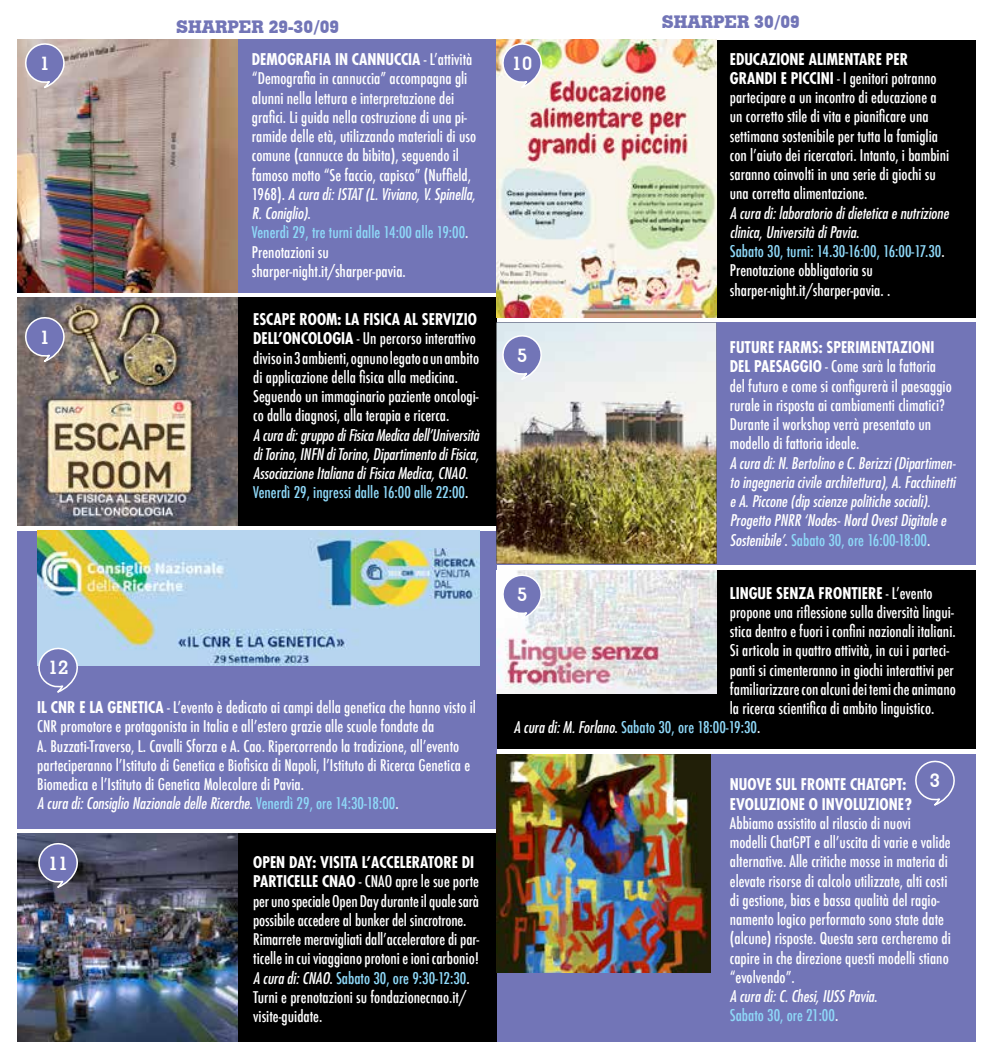
<style>
.page{position:relative;width:993px;height:1042px;background:#fff}
.page>*{position:absolute;margin:0;border:0;box-sizing:border-box;transform-origin:0 0}
.t1{font:700 18.9px "Geometric Slab 703 BT";color:#fff}
.t2{font:700 17.5px "Geometric Slab 703 BT Xtra";color:#7275b7}
.t3{font:500 condensed 15.75px/19.2px "Futura";color:#fff}
.t4{font:italic condensed 15.75px/19.2px "Futura";color:#fff}
.t5{font:700 condensed 15.75px/19.2px "Futura";color:#fff}
.t6{font:500 condensed 15.75px "Futura";color:#8ed8f8}
.s1{font-weight:700}
.s2{font-weight:400;font-style:italic}
.s3{color:#8ed8f8}
.s4{font-weight:500;font-style:normal}
.s5{font-weight:500;font-style:normal;color:#8ed8f8}
.s6{font-weight:500}
.s7{font-weight:400;font-style:italic;color:#fff}
.s8{color:#fff}
</style>
<div class="page">
<div style="left:496px;top:754px;width:479px;height:288px;background:#7275b7"></div>
<div style="left:496px;top:570px;width:479px;height:179px;background:#000"></div>
<div style="left:17px;top:833px;width:479px;height:209px;background:#000"></div>
<div style="left:17px;top:531px;width:479px;height:297px;background:#7275b7"></div>
<div style="left:496px;top:322px;width:479px;height:243px;background:#7275b7"></div>
<div style="left:496px;top:40px;width:479px;height:277px;background:#000"></div>
<img style="left:496px;top:570px;width:220px;height:123px">
<div style="left:17px;top:40px;width:479px;height:253px;background:#7275b7"></div>
<img style="left:17px;top:40px;width:220px;height:253px">
<div style="left:17px;top:298px;width:479px;height:228px;background:#000"></div>
<img style="left:17px;top:298px;width:220px;height:228px">
<img style="left:37px;top:531px;width:442px;height:134px">
<img style="left:17px;top:833px;width:220px;height:209px">
<img style="left:496px;top:40px;width:220px;height:277px">
<img style="left:496px;top:322px;width:220px;height:242px">
<img style="left:496px;top:754px;width:214px;height:218px">
<svg style="left:37px;top:841px;width:42px;height:47px;background:#70739e"></svg>
<svg style="left:37px;top:646px;width:42px;height:47px"></svg>
<svg style="left:23px;top:42px;width:43px;height:47px"></svg>
<svg style="left:23px;top:315px;width:43px;height:47px;background:#807fa1"></svg>
<svg style="left:500px;top:42px;width:43px;height:47px;background:#adadc6"></svg>
<svg style="left:500px;top:333px;width:43px;height:47px"></svg>
<svg style="left:500px;top:573px;width:43px;height:47px;background:#afb1d5"></svg>
<svg style="left:915px;top:760px;width:40px;height:46px"></svg>
<p class="t2" style="left:176px;top:16px;width:164px">SHARPER 29-30/09</p>
<p class="t2" style="left:661px;top:11px;width:140px">SHARPER 30/09</p>
<p class="t3" style="left:252px;top:50px;width:225px"><span class="s1">DEMOGRAFIA IN CANNUCCIA</span> - L’attività “Demografia in cannuccia” accompagna gli alunni nella lettura e interpretazione dei grafici. Li guida nella costruzione di una pi&shy;ramide delle età, utilizzando materiali di uso comune (cannucce da bibita), seguendo il famoso motto “Se faccio, capisco” (Nuffield, 1968). <span class="s2">A cura di: ISTAT (L. Viviano, V. Spinella, R. Coniglio)</span>.<br><span class="s3">Venerdì 29, tre turni dalle 14:00 alle 19:00</span>.<br>Prenotazioni su sharper-night.it/sharper-pavia.</p>
<p class="t3" style="left:253px;top:310px;width:227px"><span class="s1">ESCAPE ROOM: LA FISICA AL SERVIZIO DELL’ONCOLOGIA</span> - Un percorso interattivo diviso in 3 ambienti, ognuno legato a un ambito di applicazione della fisica alla medicina.<br>Seguendo un immaginario paziente oncologi&shy;co dalla diagnosi, alla terapia e ricerca.</p>
<p class="t4" style="left:253px;top:425px;width:227px">A cura di: gruppo di Fisica Medica dell’Università di Torino, INFN di Torino, Dipartimento di Fisica, Associazione Italiana di Fisica Medica, CNAO<span class="s4">.<br></span><span class="s5">Venerdì 29, ingressi dalle 16:00 alle 22:00</span><span class="s4">.</span></p>
<p class="t3" style="left:729px;top:49px;width:221px"><span class="s1">EDUCAZIONE ALIMENTARE PER GRANDI E PICCINI</span> - I genitori potranno partecipare a un incontro di educazione a un corretto stile di vita e pianificare una settimana sostenibile per tutta la famiglia con l’aiuto dei ricercatori. Intanto, i bambini saranno coinvolti in una serie di giochi su una corretta alimentazione.</p>
<p class="t4" style="left:729px;top:203px;width:220px">A cura di: laboratorio di dietetica e nutrizione clinica, Università di Pavia<span class="s4">.<br></span><span class="s5">Sabato 30, turni: 14.30-16:00, 16:00-17.30</span><span class="s4">.<br>Prenotazione obbligatoria su sharper-night.it/sharper-pavia. .</span></p>
<p class="t1" style="left:512px;top:52px;width:22px">10</p>
<p class="t1" style="left:40px;top:52px;width:12px">1</p>
<p class="t1" style="left:40px;top:325px;width:12px">1</p>
<p class="t3" style="left:729px;top:338px;width:223px"><span class="s1">FUTURE FARMS: SPERIMENTAZIONI DEL PAESAGGIO</span> - Come sarà la fattoria del futuro e come si configurerà il paesaggio rurale in risposta ai cambiamenti climatici?<br>Durante il workshop verrà presentato un modello di fattoria ideale.</p>
<p class="t4" style="left:729px;top:453px;width:227px">A cura di: N. Bertolino e C. Berizzi (Dipartimen&shy;to ingegneria civile architettura), A. Facchinetti e A. Piccone (dip scienze politiche sociali).<br>Progetto PNRR ‘Nodes- Nord Ovest Digitale e Sostenibile’<span class="s4">.</span> <span class="s5">Sabato 30, ore 16:00-18:00</span><span class="s4">.</span></p>
<p class="t5" style="left:729px;top:583px;width:204px">LINGUE SENZA FRONTIERE <span class="s6">- L’evento</span></p>
<p class="t3" style="left:729px;top:602px;width:225px">propone una riflessione sulla diversità lingui-</p>
<p class="t3" style="left:729px;top:622px;width:227px">stica dentro e fuori i confini nazionali italiani.</p>
<p class="t3" style="left:729px;top:641px;width:221px">Si articola in quattro attività, in cui i parteci-</p>
<p class="t3" style="left:729px;top:660px;width:225px">panti si cimenteranno in giochi interattivi per</p>
<p class="t3" style="left:729px;top:679px;width:227px">familiarizzare con alcuni dei temi che animano</p>
<p class="t3" style="left:729px;top:699px;width:206px">la ricerca scientifica di ambito linguistico.</p>
<p class="t6" style="left:513px;top:717px;width:248px"><span class="s7">A cura di: M. Forlano</span><span class="s8">.</span> Sabato 30, ore 18:00-19:30<span class="s8">.</span></p>
<p class="t1" style="left:517px;top:343px;width:12px">5</p>
<p class="t1" style="left:517px;top:583px;width:12px">5</p>
<p class="t1" style="left:48px;top:656px;width:22px">12</p>
<p class="t3" style="left:37px;top:698px;width:440px"><span class="s1">IL CNR E LA GENETICA</span> - L’evento è dedicato ai campi della genetica che hanno visto il CNR promotore e protagonista in Italia e all’estero grazie alle scuole fondate da<br>A. Buzzati-Traverso, L. Cavalli Sforza e A. Cao. Ripercorrendo la tradizione, all’evento parteciperanno l’Istituto di Genetica e Biofisica di Napoli, l’Istituto di Ricerca Genetica e Biomedica e l’Istituto di Genetica Molecolare di Pavia.<br><span class="s2">A cura di: Consiglio Nazionale delle Ricerche</span>. <span class="s3">Venerdì 29, ore 14:30-18:00</span>.</p>
<p class="t1" style="left:929px;top:769px;width:12px">3</p>
<p class="t5" style="left:729px;top:775px;width:184px">NUOVE SUL FRONTE CHATGPT:<br>EVOLUZIONE O INVOLUZIONE ?</p>
<p class="t3" style="left:729px;top:813px;width:222px">Abbiamo assistito al rilascio di nuovi modelli ChatGPT e all’uscita di varie e valide alternative. Alle critiche mosse in materia di elevate risorse di calcolo utilizzate, alti costi di gestione, bias e bassa qualità del ragio&shy;namento logico performato sono state date (alcune) risposte. Questa sera cercheremo di capire in che direzione questi modelli stiano “evolvendo”.<br><span class="s2">A cura di: C. Chesi, IUSS Pavia</span>.<br><span class="s3">Sabato 30, ore 21:00</span>.</p>
<p class="t3" style="left:253px;top:853px;width:227px"><span class="s1">OPEN DAY: VISITA L’ACCELERATORE DI PARTICELLE CNAO</span> - CNAO apre le sue porte per uno speciale Open Day durante il quale sarà possibile accedere al bunker del sincrotrone.<br>Rimarrete meravigliati dall’acceleratore di par&shy;ticelle in cui viaggiano protoni e ioni carbonio!<br><span class="s2">A cura di: CNAO</span>. <span class="s3">Sabato 30, ore 9:30-12:30</span>.<br>Turni e prenotazioni su fondazionecnao.it/ visite-guidate.</p>
<p class="t1" style="left:48px;top:851px;width:22px">11</p>
</div>
